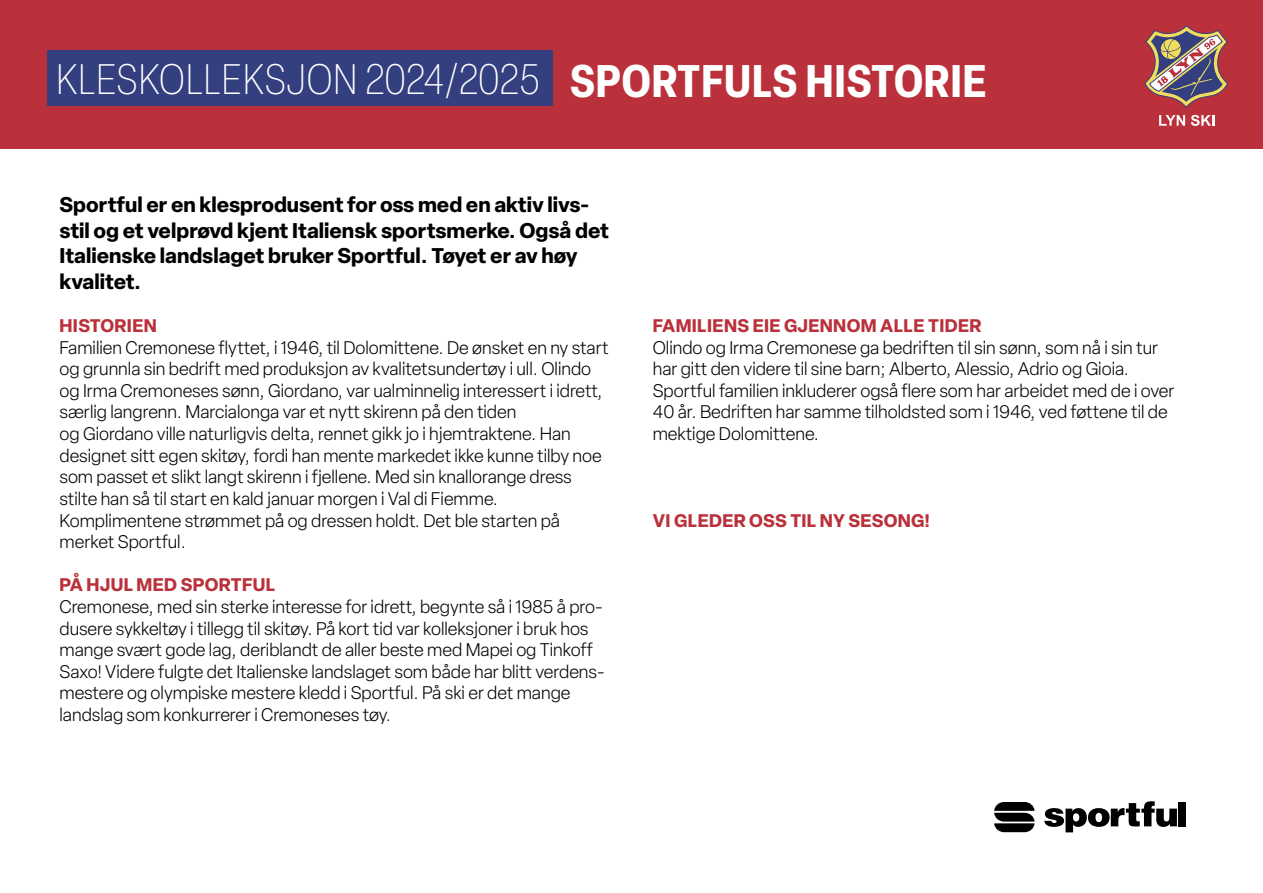
<style>
.page{position:relative;width:1263px;height:893px;background:#fff}
.page>*{position:absolute;margin:0;border:0;box-sizing:border-box;transform-origin:0 0}
.t1{font:200 condensed 42px "Elza";letter-spacing:.015em;color:#fff}
.t2{font:700 21px/25.5px "Elza";color:#000}
.t3{font:300 18px/21.6px "Elza";color:#000}
.t4{font:700 18px "Elza";letter-spacing:.02em;color:#ba313b}
.s1{font-weight:700;font-size:45px}
</style>
<div class="page">
<div style="left:0;top:0;width:1263px;height:149px;background:#ba313b"></div>
<div style="left:47px;top:51px;width:505px;height:55px;background:#333f7f"></div>
<svg style="left:1144px;top:25px;width:84px;height:83px"></svg>
<svg style="left:1159px;top:115px;width:26px;height:11px"></svg>
<svg style="left:1191px;top:115px;width:23px;height:11px"></svg>
<svg style="left:994px;top:802px;width:40px;height:30px"></svg>
<svg style="left:1044px;top:801px;width:133px;height:31px"></svg>
<div style="left:1179px;top:802px;width:7px;height:24px;background:#000"></div>
<h1 class="t1" style="left:56px;top:53px;width:932px">KLESKOLLEKSJON 2024/2025 <span class="s1">SPORTFULS HISTORIE</span></h1>
<p class="t2" style="left:60px;top:192px;width:551px">Sportful er en klesprodusent for oss med en aktiv livs&shy;stil og et velprøvd kjent Italiensk sportsmerke. Også det Italienske landslaget bruker Sportful. Tøyet er av høy kvalitet.</p>
<p class="t4" style="left:60px;top:313px;width:99px">HISTORIEN</p>
<p class="t3" style="left:60px;top:336px;width:550px">Familien Cremonese flyttet, i 1946, til Dolomittene. De ønsket en ny start og grunnla sin bedrift med produksjon av kvalitetsundertøy i ull. Olindo og Irma Cremoneses sønn, Giordano, var ualminnelig interessert i idrett, særlig langrenn. Marcialonga var et nytt skirenn på den tiden<br>og Giordano ville naturligvis delta, rennet gikk jo i hjemtraktene. Han designet sitt egen skitøy, fordi han mente markedet ikke kunne tilby noe som passet et slikt langt skirenn i fjellene. Med sin knallorange dress stilte han så til start en kald januar morgen i Val di Fiemme.<br>Komplimentene strømmet på og dressen holdt. Det ble starten på merket Sportful.</p>
<p class="t4" style="left:60px;top:572px;width:217px">PÅ HJUL MED SPORTFUL</p>
<p class="t3" style="left:60px;top:596px;width:547px">Cremonese, med sin sterke interesse for idrett, begynte så i 1985 å pro&shy;dusere sykkeltøy i tillegg til skitøy. På kort tid var kolleksjoner i bruk hos mange svært gode lag, deriblandt de aller beste med Mapei og Tinkoff Saxo! Videre fulgte det Italienske landslaget som både har blitt verdens&shy;mestere og olympiske mestere kledd i Sportful. På ski er det mange landslag som konkurrerer i Cremoneses tøy.</p>
<p class="t4" style="left:653px;top:313px;width:330px">FAMILIENS EIE GJENNOM ALLE TIDER</p>
<p class="t3" style="left:653px;top:336px;width:523px">Olindo og Irma Cremonese ga bedriften til sin sønn, som nå i sin tur har gitt den videre til sine barn; Alberto, Alessio, Adrio og Gioia.<br>Sportful familien inkluderer også flere som har arbeidet med de i over 40 år. Bedriften har samme tilholdsted som i 1946, ved føttene til de mektige Dolomittene.</p>
<p class="t4" style="left:653px;top:507px;width:278px">VI GLEDER OSS TIL NY SESONG!</p>
</div>
